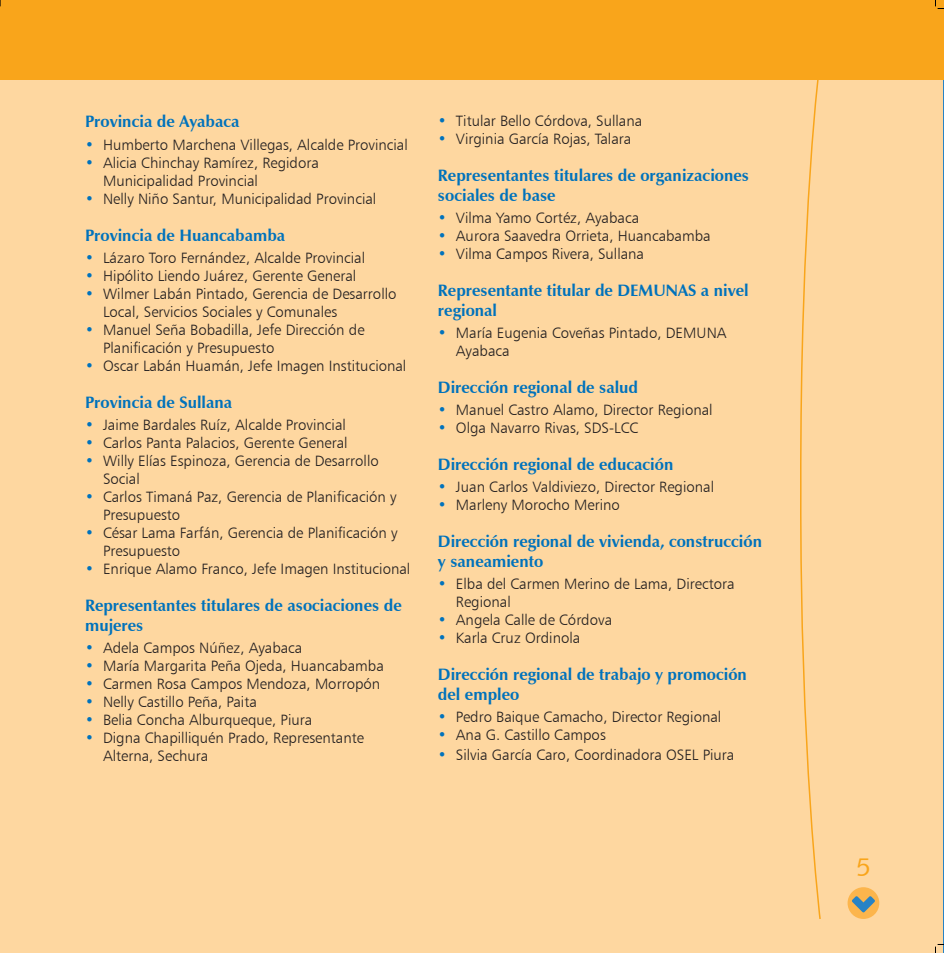
<style>
.page{position:relative;width:944px;height:953px;background:#fff}
.page>*{position:absolute;margin:0;border:0;box-sizing:border-box;transform-origin:0 0}
.t1{font:25.5px "Humanist 531 BT Roman A";color:#f9a51b}
.t2{font:700 16.5px/19.8px "Zapf Humanist 601 BT";color:#0072bc}
.t3{font:15px/18px "Humanist 777 BT Light B";color:#231f20}
.s1{color:#0072bc}
</style>
<div class="page">
<div style="left:0;top:1px;width:942px;height:951px;background:#fed7a0"></div>
<div style="left:848px;top:887px;width:31px;height:31px;background:#fcb54c;border-radius:50%"></div>
<svg style="left:851px;top:896px;width:25px;height:17px"></svg>
<svg style="left:800px;top:80px;width:21px;height:839px"></svg>
<div style="left:0;top:0;width:944px;height:80px;background:#f9a51b"></div>
<svg style="left:935px;top:0;width:9px;height:9px"></svg>
<svg style="left:935px;top:944px;width:9px;height:8px"></svg>
<p class="t2" style="left:85px;top:112px;width:156px">Provincia de Ayabaca</p>
<p class="t3" style="left:85px;top:135px;width:324px"><span class="s1">•</span> Humberto Marchena Villegas, Alcalde Provincial</p>
<p class="t3" style="left:103px;top:153px;width:217px;text-indent:-18px"><span class="s1">•</span> Alicia Chinchay Ramírez, Regidora<br>Municipalidad Provincial</p>
<p class="t3" style="left:85px;top:189px;width:293px"><span class="s1">•</span> Nelly Niño Santur, Municipalidad Provincial</p>
<p class="t2" style="left:85px;top:225px;width:202px">Provincia de Huancabamba</p>
<p class="t3" style="left:85px;top:248px;width:282px"><span class="s1">•</span> Lázaro Toro Fernández, Alcalde Provincial</p>
<p class="t3" style="left:85px;top:266px;width:273px"><span class="s1">•</span> Hipólito Liendo Juárez, Gerente General</p>
<p class="t3" style="left:103px;top:284px;width:295px;text-indent:-18px"><span class="s1">•</span> Wilmer Labán Pintado, Gerencia de Desarrollo<br>Local, Servicios Sociales y Comunales</p>
<p class="t3" style="left:103px;top:320px;width:263px;text-indent:-18px"><span class="s1">•</span> Manuel Seña Bobadilla, Jefe Dirección de<br>Planificación y Presupuesto</p>
<p class="t3" style="left:85px;top:356px;width:323px"><span class="s1">•</span> Oscar Labán Huamán, Jefe Imagen Institucional</p>
<p class="t2" style="left:85px;top:392px;width:149px">Provincia de Sullana</p>
<p class="t3" style="left:85px;top:415px;width:262px"><span class="s1">•</span> Jaime Bardales Ruíz, Alcalde Provincial</p>
<p class="t3" style="left:85px;top:433px;width:264px"><span class="s1">•</span> Carlos Panta Palacios, Gerente General</p>
<p class="t3" style="left:103px;top:451px;width:277px;text-indent:-18px"><span class="s1">•</span> Willy Elías Espinoza, Gerencia de Desarrollo<br>Social</p>
<p class="t3" style="left:103px;top:487px;width:295px;text-indent:-18px"><span class="s1">•</span> Carlos Timaná Paz, Gerencia de Planificación y<br>Presupuesto</p>
<p class="t3" style="left:103px;top:523px;width:296px;text-indent:-18px"><span class="s1">•</span> César Lama Farfán, Gerencia de Planificación y<br>Presupuesto</p>
<p class="t3" style="left:85px;top:559px;width:327px"><span class="s1">•</span> Enrique Alamo Franco, Jefe Imagen Institucional</p>
<p class="t2" style="left:85px;top:595px;width:318px">Representantes titulares de asociaciones de mujeres</p>
<p class="t3" style="left:85px;top:638px;width:219px"><span class="s1">•</span> Adela Campos Núñez, Ayabaca</p>
<p class="t3" style="left:85px;top:656px;width:300px"><span class="s1">•</span> María Margarita Peña Ojeda, Huancabamba</p>
<p class="t3" style="left:85px;top:674px;width:297px"><span class="s1">•</span> Carmen Rosa Campos Mendoza, Morropón</p>
<p class="t3" style="left:85px;top:692px;width:173px"><span class="s1">•</span> Nelly Castillo Peña, Paita</p>
<p class="t3" style="left:85px;top:710px;width:229px"><span class="s1">•</span> Belia Concha Alburqueque, Piura</p>
<p class="t3" style="left:103px;top:728px;width:262px;text-indent:-18px"><span class="s1">•</span> Digna Chapilliquén Prado, Representante<br>Alterna, Sechura</p>
<p class="t3" style="left:438px;top:112px;width:206px"><span class="s1">•</span> Titular Bello Córdova, Sullana</p>
<p class="t3" style="left:438px;top:130px;width:195px"><span class="s1">•</span> Virginia García Rojas, Talara</p>
<p class="t2" style="left:438px;top:165px;width:313px">Representantes titulares de organizaciones sociales de base</p>
<p class="t3" style="left:438px;top:209px;width:203px"><span class="s1">•</span> Vilma Yamo Cortéz, Ayabaca</p>
<p class="t3" style="left:438px;top:227px;width:274px"><span class="s1">•</span> Aurora Saavedra Orrieta, Huancabamba</p>
<p class="t3" style="left:438px;top:245px;width:208px"><span class="s1">•</span> Vilma Campos Rivera, Sullana</p>
<p class="t2" style="left:438px;top:280px;width:312px">Representante titular de DEMUNAS a nivel regional</p>
<p class="t3" style="left:456px;top:323px;width:272px;text-indent:-18px"><span class="s1">•</span> María Eugenia Coveñas Pintado, DEMUNA<br>Ayabaca</p>
<p class="t2" style="left:438px;top:377px;width:202px">Dirección regional de salud</p>
<p class="t3" style="left:438px;top:401px;width:276px"><span class="s1">•</span> Manuel Castro Alamo, Director Regional</p>
<p class="t3" style="left:438px;top:419px;width:202px"><span class="s1">•</span> Olga Navarro Rivas, SDS-LCC</p>
<p class="t2" style="left:438px;top:454px;width:237px">Dirección regional de educación</p>
<p class="t3" style="left:438px;top:478px;width:278px"><span class="s1">•</span> Juan Carlos Valdiviezo, Director Regional</p>
<p class="t3" style="left:438px;top:496px;width:183px"><span class="s1">•</span> Marleny Morocho Merino</p>
<p class="t2" style="left:438px;top:531px;width:326px">Dirección regional de vivienda, construcción y saneamiento</p>
<p class="t3" style="left:456px;top:574px;width:280px;text-indent:-18px"><span class="s1">•</span> Elba del Carmen Merino de Lama, Directora<br>Regional</p>
<p class="t3" style="left:438px;top:610px;width:176px"><span class="s1">•</span> Angela Calle de Córdova</p>
<p class="t3" style="left:438px;top:628px;width:144px"><span class="s1">•</span> Karla Cruz Ordinola</p>
<p class="t2" style="left:438px;top:664px;width:311px">Dirección regional de trabajo y promoción del empleo</p>
<p class="t3" style="left:438px;top:707px;width:285px"><span class="s1">•</span> Pedro Baique Camacho, Director Regional</p>
<p class="t3" style="left:438px;top:725px;width:169px"><span class="s1">•</span> Ana G. Castillo Campos</p>
<p class="t3" style="left:438px;top:745px;width:298px"><span class="s1">•</span> Silvia García Caro, Coordinadora OSEL Piura</p>
<h1 class="t1" style="left:856px;top:850px;width:16px">5</h1>
</div>
